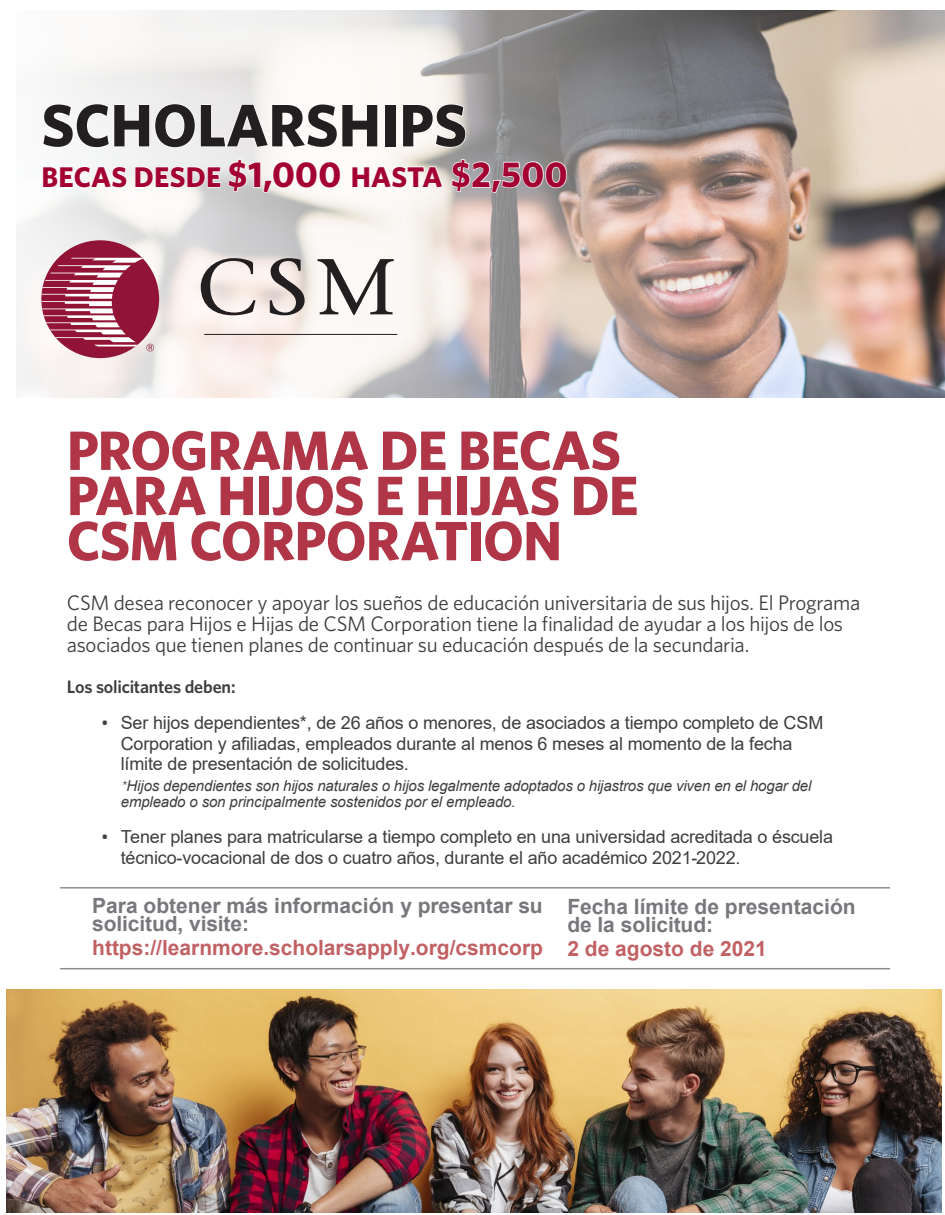
<style>
.page{position:relative;width:945px;height:1215px;background:#fff}
.page>*{position:absolute;margin:0;border:0;box-sizing:border-box;transform-origin:0 0}
.t1{font:700 60px "Whitney";color:#231f20}
.t2{font:700 55.5px/45.2px "Whitney";letter-spacing:-.015em;color:#af3547}
.t3{font:700 28.5px "Whitney";letter-spacing:.01em;color:#a40133}
.t4{font:21px "Whitney";letter-spacing:-.015em;color:#3e3e3f}
.t5{font:700 21px/18px "Arial";color:#76787b}
.t6{font:700 21px "Arial";color:#c16164}
.t7{font:18px/20.4px "Arial";letter-spacing:-.01em;color:#3e3e3f}
.t8{font:600 18px "Whitney";letter-spacing:-.015em;color:#3e3e3f}
.t9{font:italic 15px/15.6px "Arial";letter-spacing:-.01em;color:#3e3e3f}
.s1{font-size:36px}
.s2{font-family:"Whitney"}
.s3{font-style:inherit}
</style>
<div class="page">
<img style="left:16px;top:10px;width:929px;height:388px">
<svg style="left:42px;top:103px;width:337px;height:46px"></svg>
<svg style="left:402px;top:103px;width:65px;height:45px"></svg>
<svg style="left:42px;top:165px;width:86px;height:24px"></svg>
<svg style="left:134px;top:158px;width:207px;height:36px"></svg>
<svg style="left:351px;top:166px;width:93px;height:23px"></svg>
<svg style="left:451px;top:158px;width:117px;height:36px;background:#aeadaf"></svg>
<div style="left:41px;top:240px;width:118px;height:118px;background:#911436;border-radius:50%"></div>
<svg style="left:201px;top:258px;width:55px;height:57px"></svg>
<svg style="left:270px;top:258px;width:35px;height:57px;background:#a49b98"></svg>
<svg style="left:318px;top:259px;width:76px;height:56px"></svg>
<svg style="left:41px;top:258px;width:113px;height:93px"></svg>
<hr style="left:204px;top:334px;width:193px;height:1px;background:#231f20">
<img style="left:7px;top:990px;width:934px;height:223px">
<hr style="left:60px;top:887px;width:830px;height:2px;background:#8a8c8f">
<hr style="left:60px;top:968px;width:830px;height:1px;background:#8a8c8f">
<p class="t1" style="left:41px;top:85px;width:427px">SCHOLARSHIPS</p>
<p class="t3" style="left:41px;top:158px;width:528px">BECAS DESDE <span class="s1">$1,000</span> HASTA <span class="s1">$2,500</span></p>
<p class="t2" style="left:67px;top:427px;width:573px">PROGRAMA DE BECAS<br>PARA HIJOS E HIJAS DE<br>CSM CORPORATION</p>
<p class="t4" style="left:67px;top:589px;width:795px">CSM desea reconocer y apoyar los sueños de educación universitaria de sus hijos. El Programa</p>
<p class="t4" style="left:67px;top:610px;width:778px">de Becas para Hijos e Hijas de CSM Corporation tiene la finalidad de ayudar a los hijos de los</p>
<p class="t4" style="left:67px;top:631px;width:684px">asociados que tienen planes de continuar su educación después de la secundaria.</p>
<p class="t8" style="left:67px;top:675px;width:170px">Los solicitantes deben:</p>
<p class="t7" style="left:121px;top:713px;width:704px;text-indent:-20px"><span class="s2">•</span> Ser hijos dependientes*, <span class="s3">de 26 años o menores</span>, de asociados a tiempo completo de CSM<br>Corporation y afiliadas, empleados durante <span class="s3">al</span> menos <span class="s3">6 meses</span> al momento de la fecha límite de presentación de solicitudes.</p>
<p class="t9" style="left:121px;top:778px;width:692px"><span class="s2">*</span>Hijos dependientes son hijos naturales o hijos legalmente adoptados o hijastros que viven en el hogar del empleado o son principalmente sostenidos por el empleado.</p>
<p class="t7" style="left:121px;top:825px;width:714px;line-height:21.6px;text-indent:-20px"><span class="s2">•</span> Tener planes para matricularse a tiempo completo en una universidad acreditada o é<span class="s3">scuela técnico-v</span>ocacional de dos o cuatro años, durante el año académico 2021-2022.</p>
<p class="t5" style="left:92px;top:897px;width:452px">Para obtener más información y presentar su solicitud, visite:</p>
<p class="t6" style="left:92px;top:933px;width:452px">https://learnmore.scholarsapply.org/csmcorp</p>
<p class="t5" style="left:567px;top:898px;width:290px">Fecha límite de presentación de la solicitud:</p>
<p class="t6" style="left:567px;top:934px;width:201px">2 de agosto de 2021</p>
</div>
